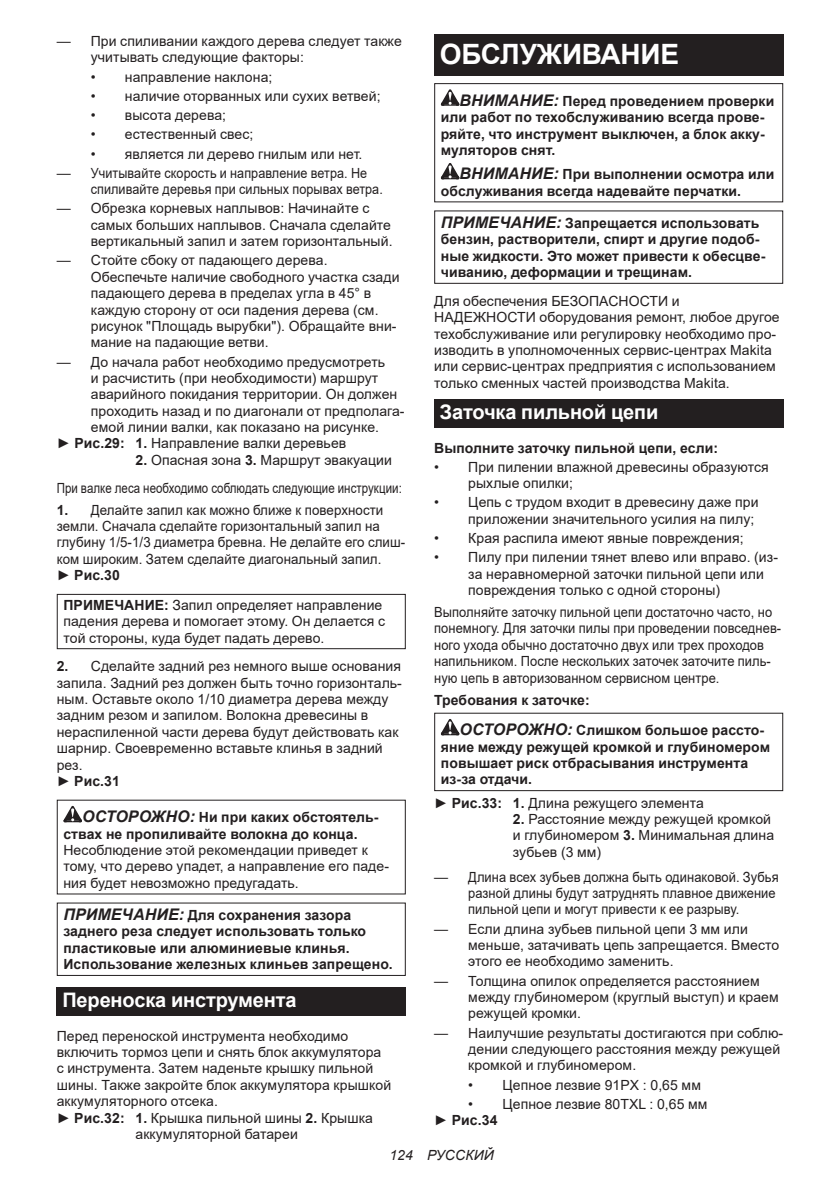
<style>
.page{position:relative;width:840px;height:1191px;background:#fff}
.page>*{position:absolute;margin:0;border:0;box-sizing:border-box;transform-origin:0 0}
.t1{font:700 28px "Arial";letter-spacing:-.01em;color:#fff}
.t2{font:700 20px "Arial";letter-spacing:-.01em;color:#fff}
.t3{font:14px/16.4px "Arial";letter-spacing:.005em;color:#231f20}
.t4{font:700 14px/16.4px "Arial";letter-spacing:.005em;color:#231f20}
.t5{font:14px/16.4px "Arial";letter-spacing:.005em;color:#231f20;scale:.92 1}
.t6{font:14px/16.4px "Arial";letter-spacing:.005em;color:#231f20;scale:.95 1}
.t7{font:italic 14px "Arial";letter-spacing:.005em;color:#231f20}
.s1{font-weight:700}
.s2{font-style:italic;font-size:16px}
</style>
<div class="page">
<div style="left:57px;top:594px;width:348px;height:55px;border:1px solid #231f20"></div>
<svg style="left:63px;top:806px;width:19px;height:16px"></svg>
<div style="left:57px;top:902px;width:348px;height:74px;border:1px solid #231f20"></div>
<div style="left:57px;top:987px;width:348px;height:28px;background:#231f20"></div>
<div style="left:434px;top:34px;width:348px;height:41px;background:#231f20"></div>
<svg style="left:440px;top:89px;width:19px;height:17px"></svg>
<svg style="left:440px;top:163px;width:19px;height:16px"></svg>
<div style="left:434px;top:83px;width:348px;height:119px;border:1px solid #231f20"></div>
<div style="left:434px;top:210px;width:348px;height:74px;border:1px solid #231f20"></div>
<div style="left:434px;top:399px;width:348px;height:29px;background:#231f20"></div>
<svg style="left:440px;top:719px;width:19px;height:16px"></svg>
<div style="left:434px;top:712px;width:348px;height:79px;border:1px solid #231f20"></div>
<p class="t3" style="left:91px;top:33px;width:312px;text-indent:-34px">— При спиливании каждого дерева следует также учитывать следующие факторы:</p>
<p class="t3" style="left:91px;top:68px;width:183px">• направление наклона;</p>
<p class="t3" style="left:91px;top:88px;width:291px">• наличие оторванных или сухих ветвей;</p>
<p class="t3" style="left:91px;top:107px;width:137px">• высота дерева;</p>
<p class="t3" style="left:91px;top:126px;width:164px">• естественный свес;</p>
<p class="t3" style="left:91px;top:145px;width:273px">• является ли дерево гнилым или нет.</p>
<p class="t3" style="left:91px;top:164px;width:293px;text-indent:-34px">— Учитывайте скорость и направление ветра. Не спиливайте деревья при сильных порывах ветра.</p>
<p class="t3" style="left:91px;top:200px;width:303px;text-indent:-34px">— Обрезка корневых наплывов: Начинайте с самых больших наплывов. Сначала сделайте вертикальный запил и затем горизонтальный.</p>
<p class="t3" style="left:91px;top:252px;width:310px;text-indent:-34px">— Стойте сбоку от падающего дерева.<br>Обеспечьте наличие свободного участка сзади падающего дерева в пределах угла в 45° в каждую сторону от оси падения дерева (см. рисунок "Площадь вырубки"). Обращайте вни&shy;мание на падающие ветви.</p>
<p class="t3" style="left:57px;top:353px;width:329px">— До начала работ необходимо предусмотреть</p>
<p class="t3" style="left:91px;top:370px;width:289px">и расчистить (при необходимости) маршрут</p>
<p class="t3" style="left:91px;top:386px;width:308px">аварийного покидания территории. Он должен</p>
<p class="t3" style="left:91px;top:402px;width:315px">проходить назад и по диагонали от предполага-</p>
<p class="t3" style="left:91px;top:419px;width:289px">емой линии валки, как показано на рисунке.</p>
<p class="t3" style="left:57px;top:435px;width:291px">► <span class="s1">Рис.29: 1.</span> Направление валки деревьев</p>
<p class="t3" style="left:57px;top:446px;width:346px;line-height:27.8px;text-indent:79px"><span class="s1">2.</span> Опасная зона <span class="s1">3.</span> Маршрут эвакуации<br>При валке леса необходимо соблюдать следующие инструкции:</p>
<p class="t6" style="left:57px;top:501px;width:368px"><span class="s1">1.</span> Делайте запил как можно ближе к поверхности земли. Сначала сделайте горизонтальный запил на глубину 1/5-1/3 диаметра бревна. Не делайте его слиш&shy;ком широким. Затем сделайте диагональный запил.<br>► <span class="s1">Рис.30</span></p>
<p class="t3" style="left:63px;top:596px;width:323px"><span class="s1">ПРИМЕЧАНИЕ:</span> Запил определяет направление падения дерева и помогает этому. Он делается с той стороны, куда будет падать дерево.</p>
<p class="t3" style="left:57px;top:658px;width:346px"><span class="s1">2.</span> Сделайте задний рез немного выше основания запила. Задний рез должен быть точно горизонталь&shy;ным. Оставьте около 1/10 диаметра дерева между задним резом и запилом. Волокна древесины в нераспиленной части дерева будут действовать как шарнир. Своевременно вставьте клинья в задний рез.<br>► <span class="s1">Рис.31</span></p>
<p class="t4" style="left:63px;top:809px;width:316px;text-indent:19px"><span class="s2">ОСТОРОЖНО:</span> Ни при каких обстоятель&shy;ствах не пропиливайте волокна до конца.</p>
<p class="t3" style="left:63px;top:842px;width:327px">Несоблюдение этой рекомендации приведет к тому, что дерево упадет, а направление его паде&shy;ния будет невозможно предугадать.</p>
<p class="t4" style="left:63px;top:907px;width:331px"><span class="s2">ПРИМЕЧАНИЕ:</span> Для сохранения зазора заднего реза следует использовать только пластиковые или алюминиевые клинья.<br>Использование железных клиньев запрещено.</p>
<h2 class="t2" style="left:62px;top:986px;width:235px">Переноска инструмента</h2>
<p class="t3" style="left:57px;top:1027px;width:293px">Перед переноской инструмента необходимо</p>
<p class="t3" style="left:57px;top:1043px;width:326px">включить тормоз цепи и снять блок аккумулятора</p>
<p class="t3" style="left:57px;top:1060px;width:318px">с инструмента. Затем наденьте крышку пильной</p>
<p class="t3" style="left:57px;top:1076px;width:336px">шины. Также закройте блок аккумулятора крышкой</p>
<p class="t3" style="left:57px;top:1093px;width:163px">аккумуляторного отсека.</p>
<p class="t3" style="left:57px;top:1109px;width:317px">► <span class="s1">Рис.32: 1.</span> Крышка пильной шины <span class="s1">2.</span> Крышка</p>
<p class="t3" style="left:135px;top:1125px;width:164px">аккумуляторной батареи</p>
<h1 class="t1" style="left:439px;top:34px;width:241px">ОБСЛУЖИВАНИЕ</h1>
<p class="t4" style="left:440px;top:93px;width:335px;text-indent:19px"><span class="s2">ВНИМАНИЕ:</span> Перед проведением проверки или работ по техобслуживанию всегда прове&shy;ряйте, что инструмент выключен, а блок акку&shy;муляторов снят.</p>
<p class="t4" style="left:440px;top:166px;width:335px;text-indent:19px"><span class="s2">ВНИМАНИЕ:</span> При выполнении осмотра или обслуживания всегда надевайте перчатки.</p>
<p class="t4" style="left:440px;top:215px;width:326px"><span class="s2">ПРИМЕЧАНИЕ:</span> Запрещается использовать бензин, растворители, спирт и другие подоб&shy;ные жидкости. Это может привести к обесцве&shy;чиванию, деформации и трещинам.</p>
<p class="t3" style="left:434px;top:293px;width:347px">Для обеспечения БЕЗОПАСНОСТИ и НАДЕЖНОСТИ оборудования ремонт, любое другое техобслуживание или регулировку необходимо про&shy;изводить в уполномоченных сервис-центрах Makita или сервис-центрах предприятия с использованием только сменных частей производства Makita.</p>
<h2 class="t2" style="left:439px;top:398px;width:220px">Заточка пильной цепи</h2>
<p class="t4" style="left:434px;top:439px;width:285px">Выполните заточку пильной цепи, если:</p>
<p class="t3" style="left:468px;top:458px;width:302px;text-indent:-34px">• При пилении влажной древесины образуются рыхлые опилки;</p>
<p class="t3" style="left:468px;top:494px;width:292px;text-indent:-34px">• Цепь с трудом входит в древесину даже при приложении значительного усилия на пилу;</p>
<p class="t3" style="left:434px;top:530px;width:311px">• Края распила имеют явные повреждения;</p>
<p class="t3" style="left:468px;top:549px;width:311px;text-indent:-34px">• Пилу при пилении тянет влево или вправо. (из&shy;за неравномерной заточки пильной цепи или повреждения только с одной стороны)</p>
<p class="t5" style="left:434px;top:604px;width:378px">Выполняйте заточку пильной цепи достаточно часто, но понемногу. Для заточки пилы при проведении повседнев&shy;ного ухода обычно достаточно двух или трех проходов напильником. После нескольких заточек заточите пиль&shy;ную цепь в авторизованном сервисном центре.</p>
<p class="t4" style="left:459px;top:684px;width:306px;line-height:30.6px;text-indent:-25px">Требования к заточке:<br><span class="s2">ОСТОРОЖНО:</span> Слишком большое рассто-</p>
<p class="t4" style="left:440px;top:738px;width:330px">яние между режущей кромкой и глубиномером повышает риск отбрасывания инструмента из-за отдачи.</p>
<p class="t3" style="left:434px;top:794px;width:271px">► <span class="s1">Рис.33: 1.</span> Длина режущего элемента</p>
<p class="t3" style="left:512px;top:810px;width:262px"><span class="s1">2.</span> Расстояние между режущей кромкой и глубиномером <span class="s1">3.</span> Минимальная длина зубьев (3 мм)</p>
<p class="t3" style="left:468px;top:868px;width:312px;text-indent:-34px">— Длина всех зубьев должна быть одинаковой. Зубья разной длины будут затруднять плавное движение пильной цепи и могут привести к ее разрыву.</p>
<p class="t3" style="left:468px;top:920px;width:312px;text-indent:-34px">— Если длина зубьев пильной цепи 3 мм или меньше, затачивать цепь запрещается. Вместо этого ее необходимо заменить.</p>
<p class="t3" style="left:468px;top:972px;width:312px;text-indent:-34px">— Толщина опилок определяется расстоянием между глубиномером (круглый выступ) и краем режущей кромки.</p>
<p class="t3" style="left:468px;top:1024px;width:316px;text-indent:-34px">— Наилучшие результаты достигаются при соблю&shy;дении следующего расстояния между режущей кромкой и глубиномером.</p>
<p class="t3" style="left:468px;top:1076px;width:234px">• Цепное лезвие 91PX : 0,65 мм</p>
<p class="t3" style="left:434px;top:1095px;width:274px;text-indent:34px">• Цепное лезвие 80TXL : 0,65 мм ► <span class="s1">Рис.34</span></p>
<p class="t7" style="left:389px;top:1146px;width:106px">124 РУССКИЙ</p>
</div>
